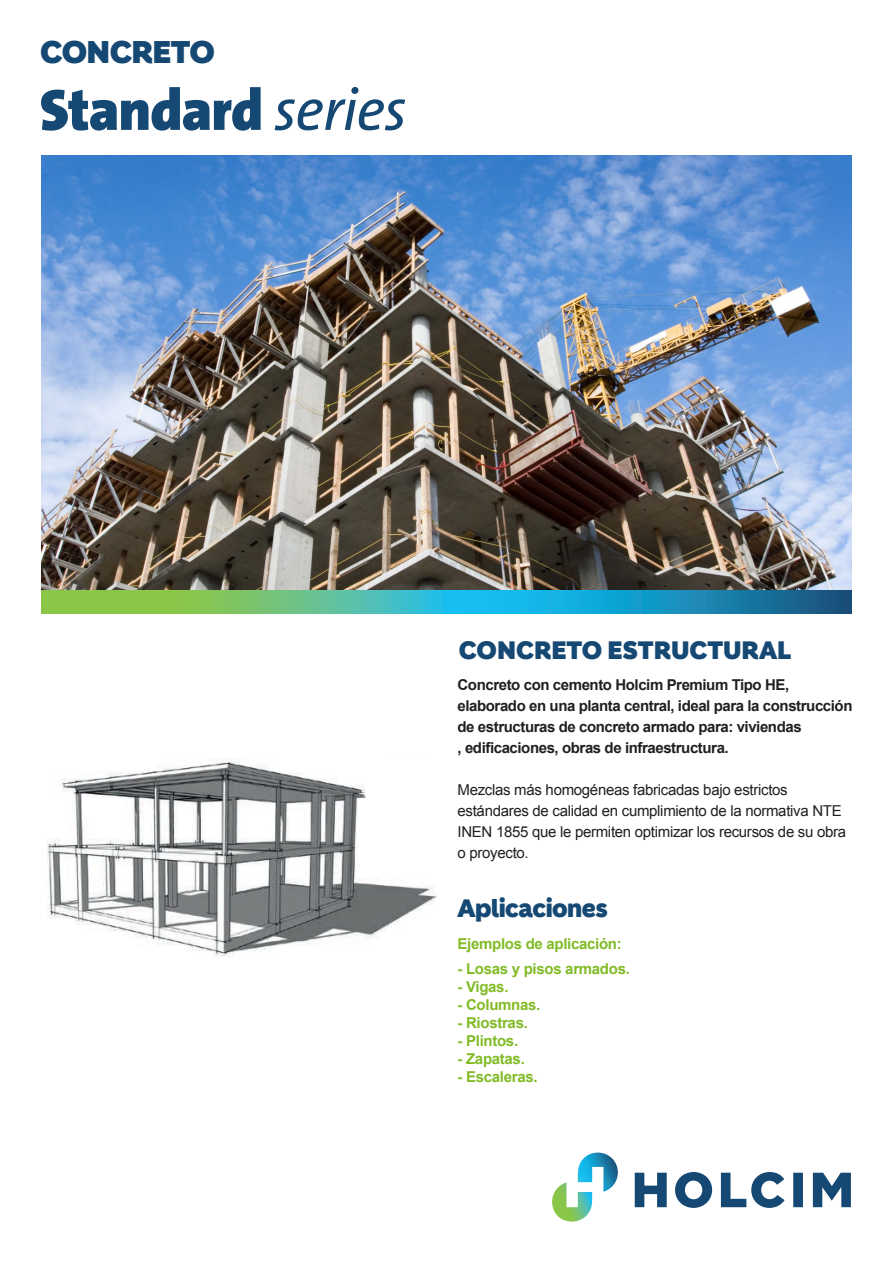
<style>
.page{position:relative;width:893px;height:1263px;background:#fff}
.page>*{position:absolute;margin:0;border:0;box-sizing:border-box;transform-origin:0 0}
.t1{font:900 30.6px "Holcim Headline";letter-spacing:-.02em;color:#154873}
.t2{font:900 24.45px "Holcim Headline";letter-spacing:-.005em;color:#154873}
.t3{font:700 15px/21px "Arial";letter-spacing:-.03em;color:#231f20}
.t4{font:15px/21px "Arial";letter-spacing:-.02em;color:#231f20}
.t5{font:700 15px "Arial";letter-spacing:-.02em;color:#82bb27}
</style>
<div class="page">
<svg style="left:635px;top:1172px;width:216px;height:36px"></svg>
<svg style="left:552px;top:1152px;width:66px;height:69px"></svg>
<img style="left:47px;top:759px;width:390px;height:197px">
<div style="left:366px;top:759px;width:68px;height:82px;background:#fff"></div>
<svg style="left:41px;top:87px;width:220px;height:44px"></svg>
<svg style="left:275px;top:87px;width:130px;height:43px"></svg>
<img style="left:41px;top:156px;width:810px;height:434px">
<svg style="left:41px;top:590px;width:810px;height:24px"></svg>
<h1 class="t1" style="left:40px;top:34px;width:176px">CONCRETO</h1>
<h2 class="t2" style="left:459px;top:636px;width:334px">CONCRETO ESTRUCTURAL</h2>
<p class="t3" style="left:457px;top:674px;width:396px">Concreto con cemento Holcim Premium Tipo HE, elaborado en una planta central, ideal para la construcción de estructuras de concreto armado para: viviendas<br>, edificaciones, obras de infraestructura.</p>
<p class="t4" style="left:457px;top:779px;width:390px">Mezclas más homogéneas fabricadas bajo estrictos estándares de calidad en cumplimiento de la normativa NTE INEN 1855 que le permiten optimizar los recursos de su obra o proyecto.</p>
<h2 class="t2" style="left:457px;top:894px;width:152px">Aplicaciones</h2>
<p class="t5" style="left:457px;top:934px;width:166px">Ejemplos de aplicación:</p>
<p class="t5" style="left:457px;top:959px;width:174px">- Losas y pisos armados.</p>
<p class="t5" style="left:457px;top:977px;width:52px">- Vigas.</p>
<p class="t5" style="left:457px;top:995px;width:84px">- Columnas.</p>
<p class="t5" style="left:457px;top:1013px;width:72px">- Riostras.</p>
<p class="t5" style="left:457px;top:1031px;width:62px">- Plintos.</p>
<p class="t5" style="left:457px;top:1049px;width:69px">- Zapatas.</p>
<p class="t5" style="left:457px;top:1067px;width:82px">- Escaleras.</p>
</div>
